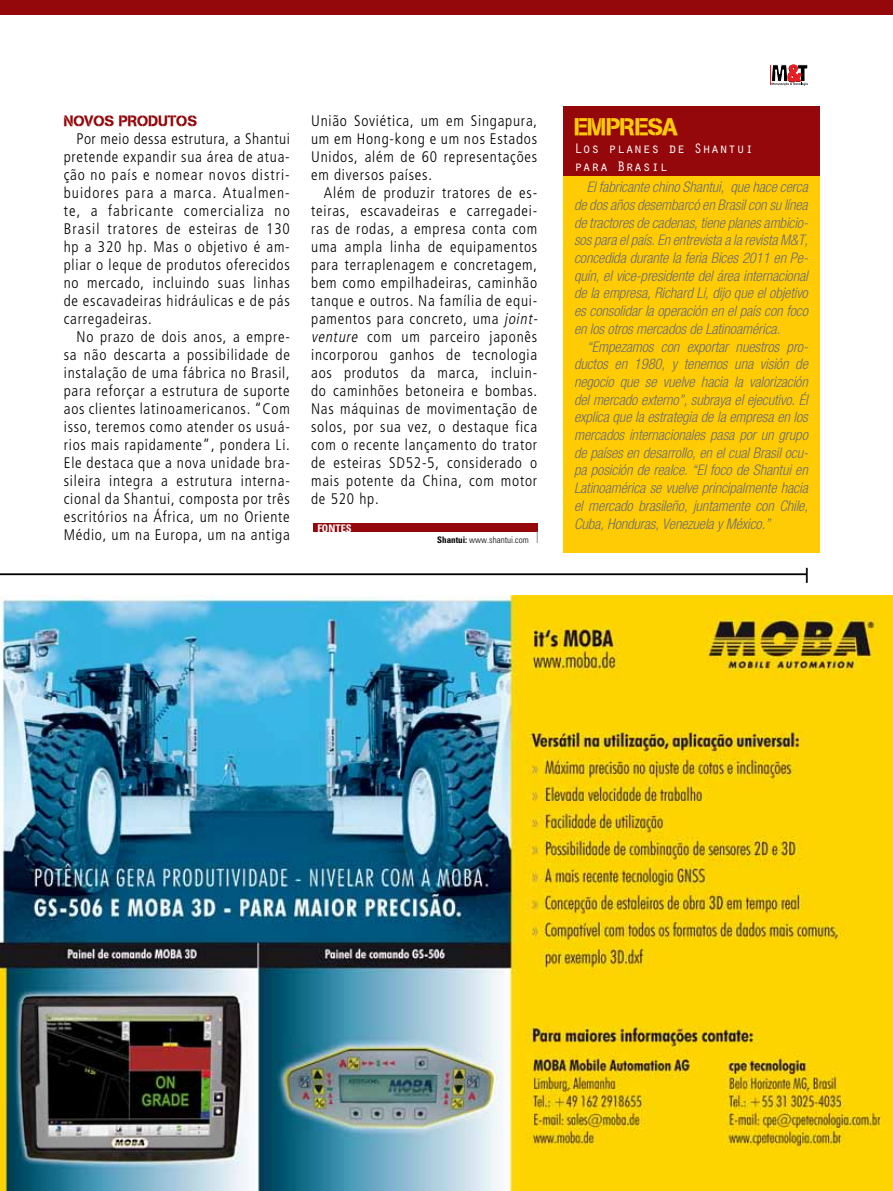
<style>
.page{position:relative;width:893px;height:1191px;background:#fff}
.page>*{position:absolute;margin:0;border:0;box-sizing:border-box;transform-origin:0 0}
.t1{font:24px "Absolut DB Normal";color:#ffcb05}
.t2{font:300 condensed 15.3px/18px "Frutiger";letter-spacing:.05em;color:#000;text-align:justify}
.t3{font:15px "Absolut DB Normal";letter-spacing:.005em;color:#94070a}
.t4{font:italic 300 condensed 14.7px/17.7px "Helvetica Neue";letter-spacing:-.01em;color:#6d6e71;text-align:justify}
.t5{font:14.25px/18px "Orator Std";color:#fff}
.t6{font:700 condensed 10.5px "Univers";color:#fff}
.t7{font:300 condensed 9px "Univers";color:#000}
.s1{font-style:italic}
.s2{font-weight:700}
</style>
<div class="page">
<svg style="left:771px;top:64px;width:37px;height:21px"></svg>
<div style="left:0;top:573px;width:806px;height:2px;border:1px solid #000"></div>
<svg style="left:806px;top:568px;width:2px;height:15px"></svg>
<div style="left:0;top:0;width:893px;height:14px;background:#94070a"></div>
<div style="left:313px;top:523px;width:224px;height:8px;background:#94070a"></div>
<svg style="left:537px;top:531px;width:1px;height:12px"></svg>
<div style="left:564px;top:112px;width:256px;height:441px;background:#ffcb05"></div>
<div style="left:563px;top:106px;width:257px;height:70px;background:#94070a"></div>
<img style="left:0;top:595px;width:893px;height:596px">
<p class="t3" style="left:64px;top:112px;width:135px">NOVOS PRODUTOS</p>
<p class="t2" style="left:64px;top:130px;width:228px;text-indent:13px">Por meio dessa estrutura, a Shantui pretende expandir sua área de atua&shy;ção no país e nomear novos distri&shy;buidores para a marca. Atualmen&shy;te, a fabricante comercializa no Brasil tratores de esteiras de 130 hp a 320 hp. Mas o objetivo é am&shy;pliar o leque de produtos oferecidos no mercado, incluindo suas linhas de escavadeiras hidráulicas e de pás carregadeiras.</p>
<p class="t2" style="left:64px;top:328px;width:228px;text-indent:13px">No prazo de dois anos, a empre&shy;sa não descarta a possibilidade de instalação de uma fábrica no Brasil, para reforçar a estrutura de suporte aos clientes latinoamericanos. “Com isso, teremos como atender os usuá&shy;rios mais rapidamente”, pondera Li.<br>Ele destaca que a nova unidade bra&shy;sileira integra a estrutura interna&shy;cional da Shantui, composta por três escritórios na África, um no Oriente Médio, um na Europa, um na antiga</p>
<p class="t2" style="left:311px;top:112px;width:228px">União Soviética, um em Singapura, um em Hong-kong e um nos Estados Unidos, além de 60 representações em diversos países.</p>
<p class="t2" style="left:311px;top:184px;width:231px;text-align:left;text-indent:13px">Além de produzir tratores de es&shy;teiras, escavadeiras e carregadei&shy;ras de rodas, a empresa conta com uma ampla linha de equipamentos para terraplenagem e concretagem, bem como empilhadeiras, caminhão tanque e outros. Na família de equi&shy;pamentos para concreto, uma <span class="s1">joint&shy;venture</span> com um parceiro japonês incorporou ganhos de tecnologia aos produtos da marca, incluin&shy;do caminhões betoneira e bombas.<br>Nas máquinas de movimentação de solos, por sua vez, o destaque fica com o recente lançamento do trator de esteiras SD52-5, considerado o mais potente da China, com motor de 520 hp.</p>
<p class="t6" style="left:317px;top:521px;width:12px">FONTES</p>
<p class="t7" style="left:437px;top:534px;width:93px"><span class="s2">SHANTUI:</span> www.shantui.com</p>
<h1 class="t1" style="left:574px;top:113px;width:16px">EMPRESA</h1>
<p class="t5" style="left:574px;top:139px;width:181px">Los planes de Shantui para Brasil</p>
<p class="t4" style="left:574px;top:178px;width:235px;text-indent:13px">El fabricante chino Shantui, que hace cerca de dos años desembarcó en Brasil con su línea de tractores de cadenas, tiene planes ambicio&shy;sos para el país. En entrevista a la revista M&amp;T, concedida durante la feria Bices 2011 en Pe&shy;quín, el vice-presidente del área internacional de la empresa, Richard Li, dijo que el objetivo es consolidar la operación en el país con foco en los otros mercados de Latinoamérica.</p>
<p class="t4" style="left:574px;top:337px;width:235px;text-indent:13px">“Empezamos con exportar nuestros pro&shy;ductos en 1980, y tenemos una visión de negocio que se vuelve hacia la valorización del mercado externo”, subraya el ejecutivo. Él explica que la estrategia de la empresa en los mercados internacionales pasa por un grupo de países en desarrollo, en el cual Brasil ocu&shy;pa posición de realce. “El foco de Shantui en Latinoamérica se vuelve principalmente hacia el mercado brasileño, juntamente con Chile, Cuba, Honduras, Venezuela y México.”</p>
</div>
